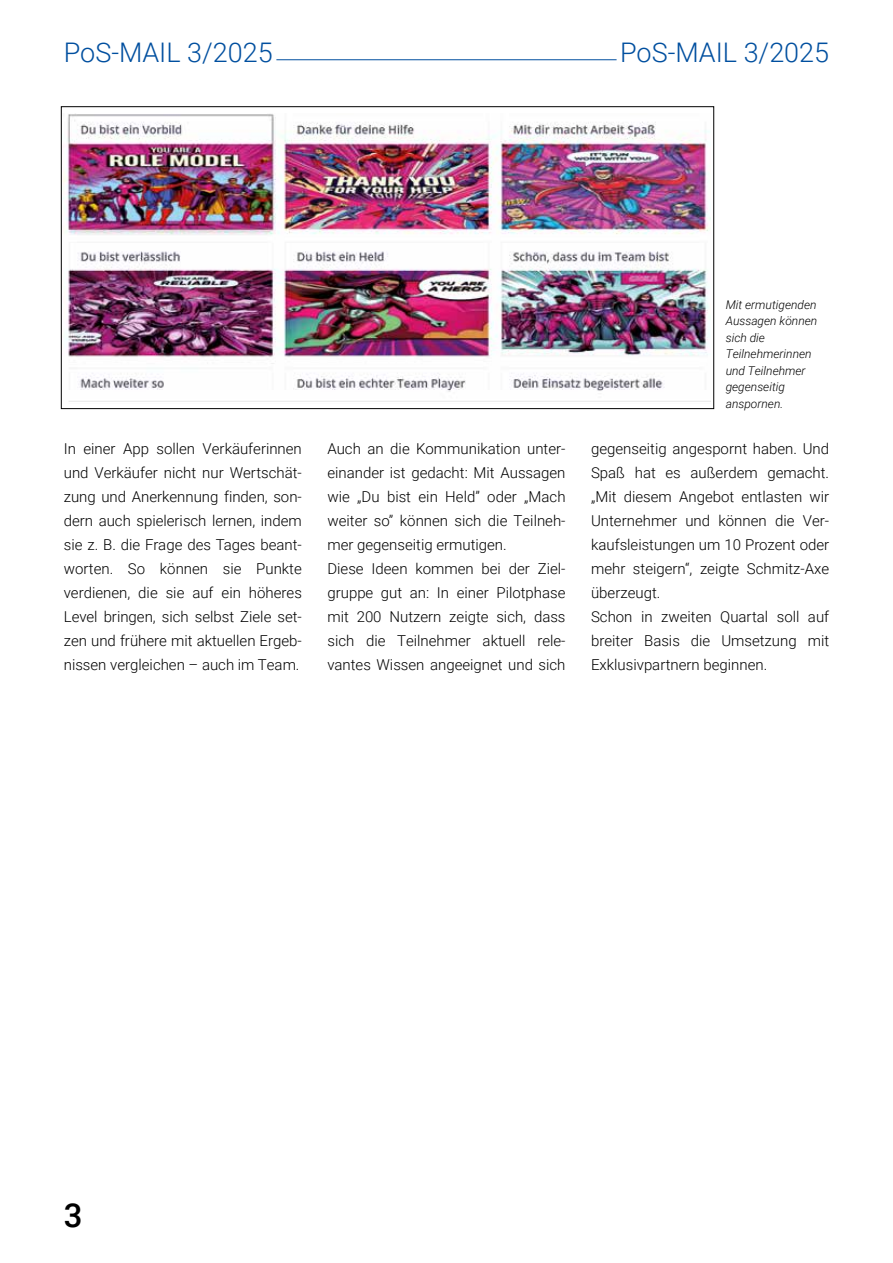
<style>
.page{position:relative;width:893px;height:1263px;background:#fff}
.page>*{position:absolute;margin:0;border:0;box-sizing:border-box;transform-origin:0 0}
.t1{font:500 33px "Roboto";color:#000}
.t2{font:300 27px "Roboto";color:#004f9f}
.t3{font:300 15px/24px "Roboto";color:#000}
.t4{font:italic 300 12px/16.5px "Roboto";color:#000}
</style>
<div class="page">
<hr style="left:276px;top:59px;width:341px;height:1px;background:#004f9f">
<img style="left:63px;top:113px;width:647px;height:289px">
<h2 class="t2" style="left:64px;top:34px;width:210px">PoS-MAIL 3/2025</h2>
<h2 class="t2" style="left:620px;top:34px;width:210px">PoS-MAIL 3/2025</h2>
<p class="t3" style="left:64px;top:436px;width:240px;text-align:justify">In einer App sollen Verkäuferinnen und Verkäufer nicht nur Wertschät&shy;zung und Anerkennung finden, son&shy;dern auch spielerisch lernen, indem sie z. B. die Frage des Tages beant&shy;worten. So können sie Punkte verdienen, die sie auf ein höheres Level bringen, sich selbst Ziele set&shy;zen und frühere mit aktuellen Ergeb&shy;nissen vergleichen – auch im Team.</p>
<p class="t3" style="left:327px;top:436px;width:240px">Auch an die Kommunikation unter&shy;einander ist gedacht: Mit Aussagen wie „Du bist ein Held” oder „Mach weiter so” können sich die Teilneh&shy;mer gegenseitig ermutigen.<br>Diese Ideen kommen bei der Ziel&shy;gruppe gut an: In einer Pilotphase mit 200 Nutzern zeigte sich, dass sich die Teilnehmer aktuell rele&shy;vantes Wissen angeeignet und sich</p>
<p class="t4" style="left:726px;top:296px;width:93px">Mit ermutigenden<br>Aussagen können sich die<br>Teilnehmerinnen und Teilnehmer gegenseitig anspornen.</p>
<p class="t3" style="left:591px;top:436px;width:240px">gegenseitig angespornt haben. Und<br>Spaß hat es außerdem gemacht. „Mit diesem Angebot entlasten wir<br>Unternehmer und können die Ver&shy;kaufsleistungen um 10 Prozent oder mehr steigern“, zeigte Schmitz-Axe überzeugt.<br>Schon in zweiten Quartal soll auf breiter Basis die Umsetzung mit<br>Exklusivpartnern beginnen.</p>
<h1 class="t1" style="left:64px;top:1192px;width:20px">3</h1>
</div>
